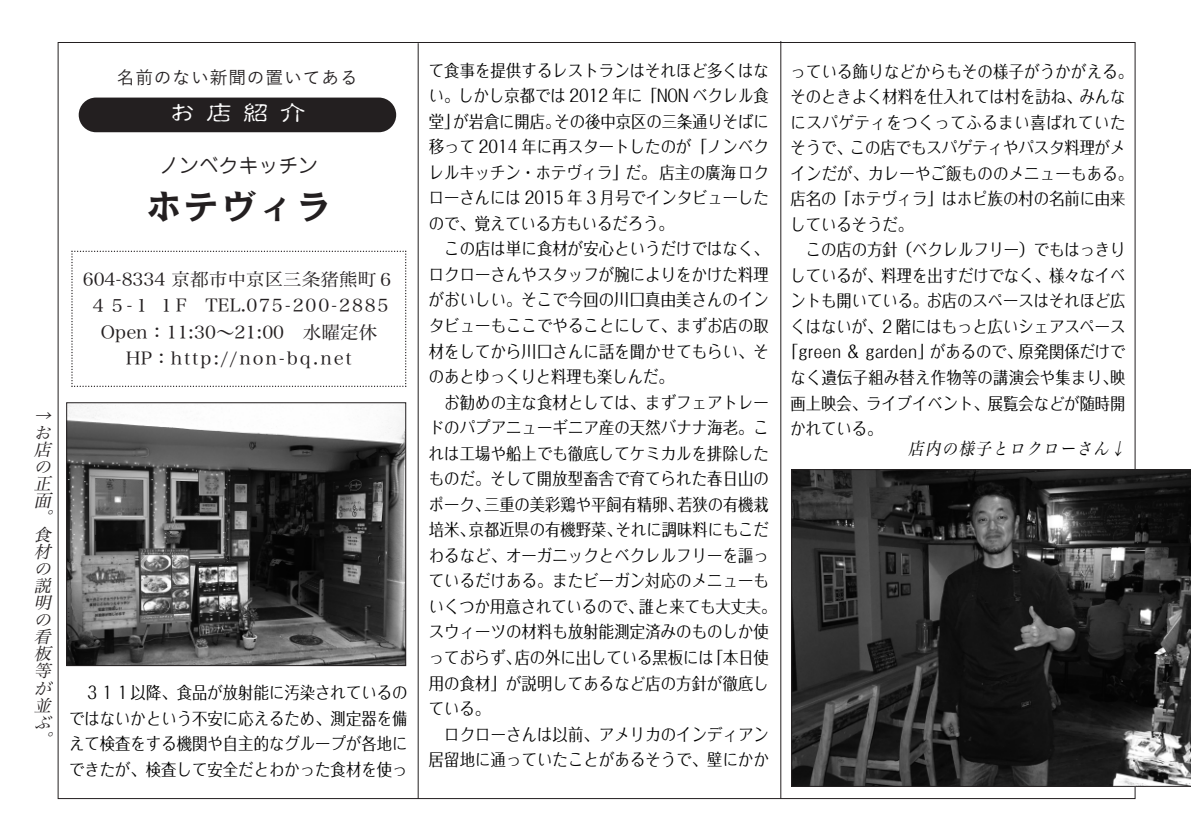
<style>
.page{position:relative;width:1191px;height:840px;background:#fff}
.page>*{position:absolute;margin:0;border:0;box-sizing:border-box;transform-origin:0 0}
.t1{font:34px "Rodin Camille Pro B";letter-spacing:.1em;color:#231f20}
.t2{font:20.4px "DF Ko In Std W4";color:#fff;scale:1.25 1}
.t3{font:19.8px "Jun 201 Pro";color:#231f20}
.t4{font:17.8px/26.6px "Hira Min Pro N W3";color:#231f20;text-align:center;scale:1.05 1}
.t5{font:500 17.8px "Yu Go";letter-spacing:.05em;color:#231f20}
.t6{font:17px/25.6px "Folk Pro";letter-spacing:.005em;color:#000;text-align:justify;scale:.9 1}
.t7{font:italic 17px/17px "Hira Min Pro N W3";color:#231f20;text-align:justify}
.t8{font:italic 17px "Hira Min Pro N W3";color:#000;scale:.9 1}
</style>
<div class="page">
<svg style="left:71px;top:250px;width:335px;height:137px"></svg>
<img style="left:68px;top:404px;width:336px;height:259px">
<div style="left:66px;top:402px;width:340px;height:263px;border:1px solid #231f20"></div>
<hr style="left:418px;top:43px;width:1px;height:755px;background:#231f20">
<hr style="left:780px;top:41px;width:1px;height:757px;background:#231f20">
<svg style="left:791px;top:469px;width:400px;height:317px"></svg>
<div style="left:79px;top:97px;width:317px;height:35px;background:#231f20;border-radius:17px"></div>
<p class="t5" style="left:117px;top:61px;width:242px">名前のない新聞の置いてある</p>
<p class="t2" style="left:169px;top:102px;width:111px">お店紹介</p>
<p class="t3" style="left:159px;top:150px;width:160px">ノンベクキッチン</p>
<h1 class="t1" style="left:147px;top:184px;width:185px">ホテヴィラ</h1>
<p class="t4" style="left:83px;top:264px;width:299px">604-8334 京都市中京区三条猪熊町６<br>４５-１１F TEL.075-200-2885<br>Open：11:30～21:00 水曜定休<br>HP：http://non-bq.net</p>
<p class="t7" style="left:34px;top:405px;width:24px">↑お店の正面。食材の説明の看板等が並ぶ。</p>
<p class="t6" style="left:69px;top:677px;width:377px;text-indent:15px">３１１以降、食品が放射能に汚染されているのではないかという不安に応えるため、測定器を備えて検査をする機関や自主的なグループが各地にできたが、検査して安全だとわかった食材を使っ</p>
<p class="t6" style="left:429px;top:55px;width:379px">て食事を提供するレストランはそれほど多くはない。しかし京都では 2012 年に「NON ベクレル食堂」が岩倉に開店。その後中京区の三条通りそばに移って 2014 年に再スタートしたのが「ノンベクレルキッチン・ホテヴィラ」だ。店主の廣海ロクローさんには 2015 年 3 月号でインタビューしたので、覚えている方もいるだろう。</p>
<p class="t6" style="left:429px;top:233px;width:379px;text-indent:15px">この店は単に食材が安心というだけではなく、ロクローさんやスタッフが腕によりをかけた料理がおいしい。そこで今回の川口真由美さんのインタビューもここでやることにして、まずお店の取材をしてから川口さんに話を聞かせてもらい、そのあとゆっくりと料理も楽しんだ。</p>
<p class="t6" style="left:429px;top:386px;width:388px;text-align:left;text-indent:15px">お勧めの主な食材としては、まずフェアトレードのパプアニューギニア産の天然バナナ海老。これは工場や船上でも徹底してケミカルを排除したものだ。そして開放型畜舎で育てられた春日山のポーク、三重の美彩鶏や平飼有精卵、若狭の有機栽培米、京都近県の有機野菜、それに調味料にもこだわるなど、オーガニックとベクレルフリーを謳っているだけある。またビーガン対応のメニューもいくつか用意されているので、誰と来ても大丈夫。スウィーツの材料も放射能測定済みのものしか使っておらず、店の外に出している黒板には「本日使用の食材」が説明してあるなど店の方針が徹底している。</p>
<p class="t6" style="left:429px;top:718px;width:379px;text-align:right">ロクローさんは以前、アメリカのインディアン居留地に通っていたことがあるそうで、壁にかか</p>
<p class="t6" style="left:790px;top:56px;width:382px;text-align:left">っている飾りなどからもその様子がうかがえる。そのときよく材料を仕入れては村を訪ね、みんなにスパゲティをつくってふるまい喜ばれていたそうで、この店でもスパゲティやパスタ料理がメインだが、カレーやご飯もののメニューもある。店名の「ホテヴィラ」はホピ族の村の名前に由来しているそうだ。</p>
<p class="t6" style="left:805px;top:234px;width:357px">この店の方針（ベクレルフリー）でもはっきり</p>
<p class="t6" style="left:790px;top:260px;width:374px">しているが、料理を出すだけでなく、様々なイベ</p>
<p class="t6" style="left:790px;top:285px;width:374px">ントも開いている。お店のスペースはそれほど広</p>
<p class="t6" style="left:790px;top:311px;width:374px">くはないが、2 階にはもっと広いシェアスペース</p>
<p class="t6" style="left:783px;top:336px;width:382px">「green &amp; garden」があるので、原発関係だけで</p>
<p class="t6" style="left:790px;top:362px;width:374px">なく遺伝子組み替え作物等の講演会や集まり､映</p>
<p class="t6" style="left:790px;top:387px;width:374px">画上映会、ライブイベント、展覧会などが随時開</p>
<p class="t6" style="left:790px;top:413px;width:104px">かれている。</p>
<p class="t8" style="left:908px;top:434px;width:249px">店内の様子とロクローさん↓</p>
</div>
